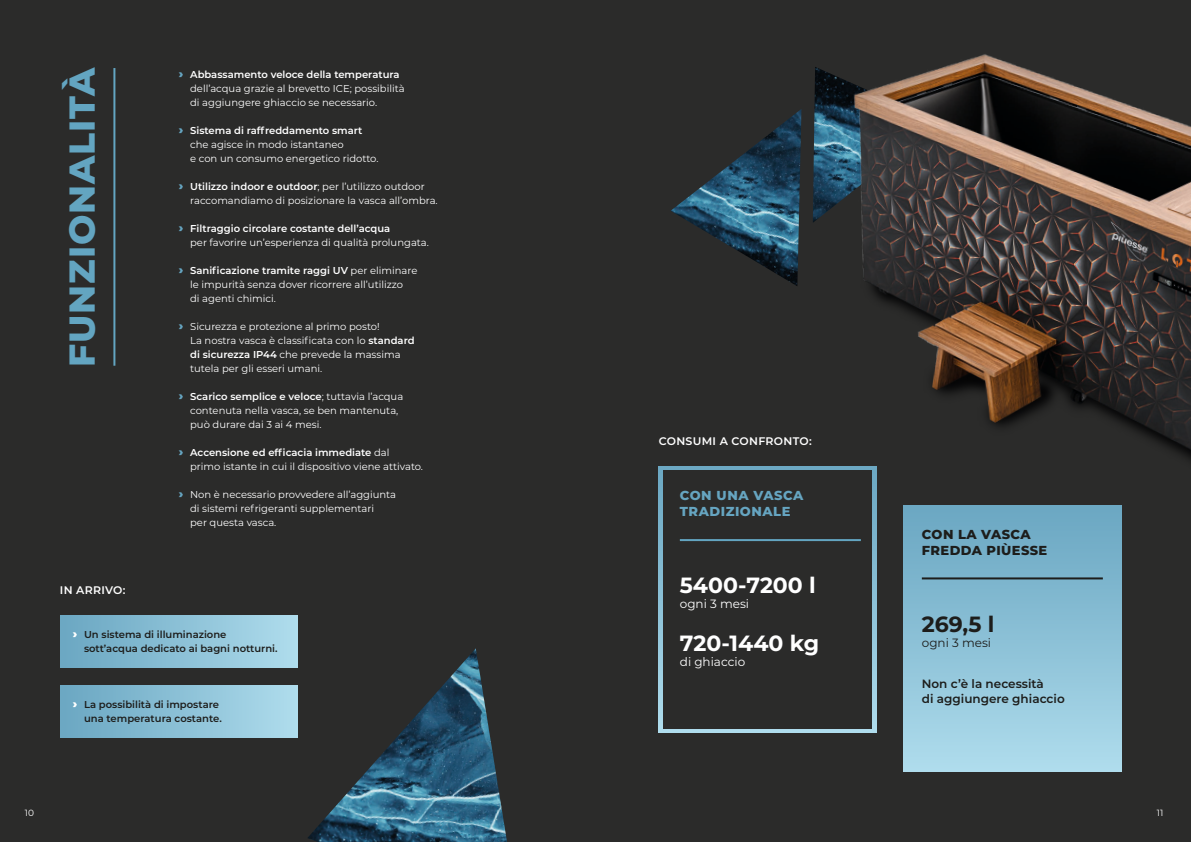
<style>
.page{position:relative;width:1191px;height:842px;background:#2b2b2a}
.page>*{position:absolute;margin:0;border:0;box-sizing:border-box;transform-origin:0 0}
.t1{font:800 36px "Montserrat";letter-spacing:.025em;color:#63a5c1}
.t2{font:700 22px "Montserrat";color:#fff}
.t3{font:700 22px "Montserrat";color:#1d1d1b}
.t4{font:800 13px/16px "Montserrat";letter-spacing:.04em;color:#66a5c1}
.t5{font:800 13px/16px "Montserrat";letter-spacing:.03em;color:#1d1d1b}
.t6{font:600 12px/15px "Montserrat";color:#1d1d1b}
.t7{font:12px "Montserrat";color:#fff}
.t8{font:12px "Montserrat";color:#1d1d1b}
.t9{font:600 11px "Montserrat";letter-spacing:.025em;color:#fff}
.t10{font:10px/14px "Montserrat";color:#fff}
.t11{font:600 10px/14px "Montserrat";color:#1d1d1b}
.t12{font:9px "Montserrat";color:#fff}
.s1{font-weight:900;font-size:12px;color:#66a5c1}
.s2{font-weight:600}
.s3{font-weight:900;font-size:12px;color:#fff}
</style>
<div class="page">
<img style="left:813px;top:67px;width:7px;height:156px">
<div style="left:60px;top:685px;width:238px;height:52px;background:linear-gradient(to right,#69a6c1,#aedcec)"></div>
<div style="left:60px;top:616px;width:238px;height:52px;background:linear-gradient(to right,#69a6c1,#aedcec)"></div>
<div style="left:659px;top:466px;width:218px;height:267px;background:linear-gradient(to bottom,#69a6c1,#afdcec)"></div>
<div style="left:663px;top:470px;width:209px;height:259px;background:#2b2b2a"></div>
<div style="left:903px;top:505px;width:218px;height:267px;background:linear-gradient(to bottom,#69a5c0,#afdcec)"></div>
<img style="left:671px;top:109px;width:130px;height:177px">
<img style="left:308px;top:648px;width:199px;height:194px">
<hr style="left:113px;top:68px;width:2px;height:298px;background:#63a5c1">
<hr style="left:680px;top:539px;width:181px;height:2px;background:#63a5c1">
<hr style="left:921px;top:577px;width:181px;height:2px;background:#1d1d1b">
<img style="left:820px;top:54px;width:371px;height:433px">
<h1 class="t1" style="left:56px;top:367px;width:301px;rotate:-90deg">FUNZIONALITÀ</h1>
<p class="t10" style="left:190px;top:67px;width:216px;text-indent:-11px"><span class="s1">›</span> <span class="s2">Abbassamento veloce della temperatura </span>dell’acqua grazie al brevetto ICE; possibilità di aggiungere ghiaccio se necessario.</p>
<p class="t10" style="left:190px;top:123px;width:190px;text-indent:-11px"><span class="s1">›</span> <span class="s2">Sistema di raffreddamento smart </span>che agisce in modo istantaneo<br>e con un consumo energetico ridotto.</p>
<p class="t10" style="left:190px;top:179px;width:249px;text-indent:-11px"><span class="s1">›</span> <span class="s2">Utilizzo indoor e outdoor</span>; per l’utilizzo outdoor raccomandiamo di posizionare la vasca all’ombra.</p>
<p class="t10" style="left:190px;top:221px;width:240px;text-indent:-11px"><span class="s1">›</span> <span class="s2">Filtraggio circolare costante dell’acqua<br></span>per favorire un’esperienza di qualità prolungata.</p>
<p class="t10" style="left:190px;top:263px;width:229px;text-indent:-11px"><span class="s1">›</span> <span class="s2">Sanificazione tramite raggi UV</span> per eliminare le impurità senza dover ricorrere all’utilizzo<br>di agenti chimici.</p>
<p class="t10" style="left:190px;top:319px;width:226px;text-indent:-11px"><span class="s1">›</span> Sicurezza e protezione al primo posto!<br>La nostra vasca è classificata con lo <span class="s2">standard di sicurezza IP44</span> che prevede la massima tutela per gli esseri umani.</p>
<p class="t10" style="left:190px;top:389px;width:215px;text-indent:-11px"><span class="s1">›</span> <span class="s2">Scarico semplice e veloce</span>; tuttavia l’acqua contenuta nella vasca, se ben mantenuta, può durare dai 3 ai 4 mesi.</p>
<p class="t10" style="left:190px;top:445px;width:234px;text-indent:-11px"><span class="s1">›</span> <span class="s2">Accensione ed efficacia immediate</span> dal<br>primo istante in cui il dispositivo viene attivato.</p>
<p class="t10" style="left:190px;top:487px;width:207px;text-indent:-11px"><span class="s1">›</span> Non è necessario provvedere all’aggiunta di sistemi refrigeranti supplementari<br>per questa vasca.</p>
<p class="t9" style="left:659px;top:433px;width:154px">CONSUMI A CONFRONTO:</p>
<h3 class="t4" style="left:680px;top:487px;width:125px">CON UNA VASCA<br>TRADIZIONALE</h3>
<p class="t9" style="left:60px;top:583px;width:67px">IN ARRIVO:</p>
<h2 class="t2" style="left:680px;top:571px;width:137px">5400-7200 l</h2>
<p class="t7" style="left:680px;top:596px;width:71px">ogni 3 mesi</p>
<p class="t11" style="left:84px;top:627px;width:195px;text-indent:-11px"><span class="s3">›</span> Un sistema di illuminazione sott’acqua dedicato ai bagni notturni.</p>
<p class="t11" style="left:73px;top:697px;width:151px;text-align:right"><span class="s3">›</span> La possibilità di impostare una temperatura costante.</p>
<h2 class="t2" style="left:680px;top:629px;width:141px">720-1440 kg</h2>
<p class="t7" style="left:680px;top:654px;width:67px">di ghiaccio</p>
<h3 class="t5" style="left:921px;top:525px;width:127px">CON LA VASCA<br>FREDDA PIÙESSE</h3>
<h2 class="t3" style="left:921px;top:610px;width:74px">269,5 l</h2>
<p class="t8" style="left:921px;top:635px;width:71px">ogni 3 mesi</p>
<p class="t6" style="left:921px;top:676px;width:144px">Non c’è la necessità<br>di aggiungere ghiaccio</p>
<p class="t12" style="left:25px;top:806px;width:11px">10</p>
<p class="t12" style="left:1157px;top:806px;width:8px">11</p>
</div>
